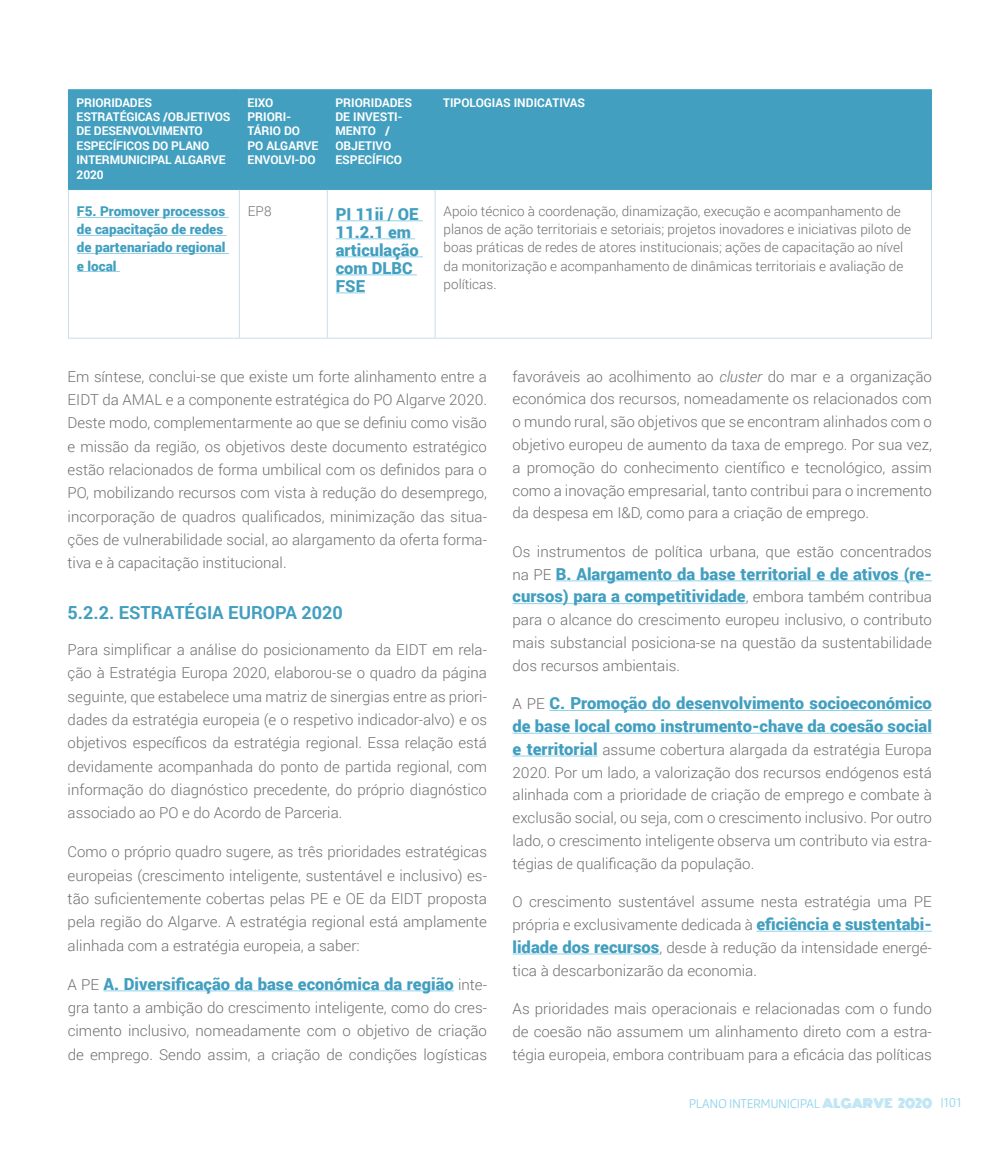
<style>
.page{position:relative;width:1000px;height:1149px;background:#fff}
.page>*{position:absolute;margin:0;border:0;box-sizing:border-box;transform-origin:0 0}
.t1{font:700 18px "Roboto";color:#429fbf}
.t2{font:900 16.5px/18px "Roboto";color:#429fbf}
.t3{font:300 15px/23.2px "Roboto";color:#706f6f;text-align:justify}
.t4{font:300 13.5px/18px "Roboto";color:#706f6f}
.t5{font:900 13.5px/18px "Roboto";color:#429fbf}
.t6{font:13.5px "Gafata";letter-spacing:-.03em;color:#8ed2ec}
.t7{font:700 12px/14.4px "Roboto";letter-spacing:-.01em;color:#fff}
.s1{font-weight:300;font-size:15px;color:#706f6f}
.s2{font-style:italic}
.s3{font-weight:900;font-size:16.5px;color:#429fbf}
.s4{font-family:"Monoton";font-size:12px}
</style>
<div class="page">
<div style="left:69px;top:90px;width:861px;height:99px;background:#429fbf"></div>
<svg style="left:69px;top:190px;width:861px;height:148px"></svg>
<hr style="left:239px;top:90px;width:1px;height:99px;background:#429fbf">
<hr style="left:327px;top:90px;width:1px;height:99px;background:#429fbf">
<hr style="left:434px;top:90px;width:1px;height:99px;background:#429fbf">
<hr style="left:239px;top:190px;width:1px;height:148px;background:#cadde9">
<hr style="left:327px;top:190px;width:1px;height:148px;background:#cadde9">
<hr style="left:434px;top:190px;width:1px;height:148px;background:#cadde9">
<hr style="left:68px;top:89px;width:171px;height:1px;background:#429fbf">
<hr style="left:68px;top:90px;width:1px;height:99px;background:#429fbf">
<hr style="left:239px;top:89px;width:88px;height:1px;background:#429fbf">
<hr style="left:327px;top:89px;width:108px;height:1px;background:#429fbf">
<hr style="left:435px;top:89px;width:246px;height:1px;background:#429fbf">
<hr style="left:681px;top:89px;width:250px;height:1px;background:#429fbf">
<hr style="left:930px;top:90px;width:1px;height:99px;background:#429fbf">
<hr style="left:68px;top:189px;width:171px;height:1px;background:#429fbf">
<hr style="left:239px;top:189px;width:88px;height:1px;background:#429fbf">
<hr style="left:327px;top:189px;width:108px;height:1px;background:#429fbf">
<hr style="left:435px;top:189px;width:246px;height:1px;background:#429fbf">
<hr style="left:681px;top:189px;width:250px;height:1px;background:#429fbf">
<hr style="left:68px;top:190px;width:1px;height:148px;background:#cadde9">
<hr style="left:930px;top:190px;width:1px;height:148px;background:#cadde9">
<hr style="left:68px;top:338px;width:171px;height:1px;background:#cadde9">
<hr style="left:239px;top:338px;width:88px;height:1px;background:#cadde9">
<hr style="left:327px;top:338px;width:108px;height:1px;background:#cadde9">
<hr style="left:435px;top:338px;width:246px;height:1px;background:#cadde9">
<hr style="left:681px;top:338px;width:250px;height:1px;background:#cadde9">
<hr style="left:77px;top:217px;width:151px;height:1px;background:#8ed2ec">
<hr style="left:77px;top:235px;width:150px;height:1px;background:#8ed2ec">
<hr style="left:77px;top:253px;width:152px;height:1px;background:#8ed2ec">
<hr style="left:77px;top:271px;width:43px;height:1px;background:#8ed2ec">
<hr style="left:336px;top:220px;width:86px;height:1px;background:#8ed2ec">
<hr style="left:336px;top:238px;width:79px;height:1px;background:#8ed2ec">
<hr style="left:336px;top:256px;width:87px;height:1px;background:#8ed2ec">
<hr style="left:336px;top:274px;width:81px;height:1px;background:#8ed2ec">
<svg style="left:336px;top:292px;width:29px;height:1px"></svg>
<hr style="left:103px;top:990px;width:351px;height:1px;background:#8ed2ec">
<hr style="left:555px;top:580px;width:376px;height:1px;background:#8ed2ec">
<hr style="left:512px;top:603px;width:233px;height:1px;background:#8ed2ec">
<hr style="left:549px;top:710px;width:382px;height:1px;background:#8ed2ec">
<hr style="left:512px;top:732px;width:419px;height:1px;background:#8ed2ec">
<hr style="left:512px;top:755px;width:85px;height:1px;background:#8ed2ec">
<hr style="left:756px;top:930px;width:175px;height:1px;background:#8ed2ec">
<hr style="left:512px;top:953px;width:147px;height:1px;background:#8ed2ec">
<p class="t7" style="left:77px;top:95px;width:155px">PRIORIDADES<br>ESTRATÉGICAS /OBJETIVOS<br>DE DESENVOLVIMENTO<br>ESPECÍFICOS DO PLANO<br>INTERMUNICIPAL ALGARVE<br>2020</p>
<p class="t7" style="left:247px;top:95px;width:72px">EIXO<br>PRIORI-<br>TÁRIO DO<br>PO ALGARVE<br>ENVOLVI-DO</p>
<p class="t7" style="left:335px;top:95px;width:78px">PRIORIDADES<br>DE INVESTI-<br>MENTO /<br>OBJETIVO<br>ESPECÍFICO</p>
<p class="t7" style="left:443px;top:95px;width:143px">TIPOLOGIAS INDICATIVAS</p>
<p class="t5" style="left:77px;top:202px;width:150px">F5. Promover processos de capacitação de redes de partenariado regional e local</p>
<p class="t4" style="left:248px;top:202px;width:25px">EP8</p>
<p class="t2" style="left:336px;top:204px;width:84px">PI 11ii / OE<br>11.2.1 em articulação com DLBC<br>FSE</p>
<p class="t4" style="left:443px;top:202px;width:469px">Apoio técnico à coordenação, dinamização, execução e acompanhamento de planos de ação territoriais e setoriais; projetos inovadores e iniciativas piloto de boas práticas de redes de atores institucionais; ações de capacitação ao nível da monitorização e acompanhamento de dinâmicas territoriais e avaliação de políticas.</p>
<p class="t3" style="left:68px;top:364px;width:421px">Em síntese, conclui-se que existe um forte alinhamento entre a EIDT da AMAL e a componente estratégica do PO Algarve 2020.<br>Deste modo, complementarmente ao que se definiu como visão e missão da região, os objetivos deste documento estratégico estão relacionados de forma umbilical com os definidos para o PO, mobilizando recursos com vista à redução do desemprego, incorporação de quadros qualificados, minimização das situa&shy;ções de vulnerabilidade social, ao alargamento da oferta forma&shy;tiva e à capacitação institucional.</p>
<p class="t1" style="left:68px;top:599px;width:277px">5.2.2. ESTRATÉGIA EUROPA 2020</p>
<p class="t3" style="left:68px;top:637px;width:421px">Para simplificar a análise do posicionamento da EIDT em rela&shy;ção à Estratégia Europa 2020, elaborou-se o quadro da página seguinte, que estabelece uma matriz de sinergias entre as priori&shy;dades da estratégia europeia (e o respetivo indicador-alvo) e os objetivos específicos da estratégia regional. Essa relação está devidamente acompanhada do ponto de partida regional, com informação do diagnóstico precedente, do próprio diagnóstico associado ao PO e do Acordo de Parceria.</p>
<p class="t3" style="left:68px;top:839px;width:421px">Como o próprio quadro sugere, as três prioridades estratégicas europeias (crescimento inteligente, sustentável e inclusivo) es&shy;tão suficientemente cobertas pelas PE e OE da EIDT proposta pela região do Algarve. A estratégia regional está amplamente alinhada com a estratégia europeia, a saber:</p>
<p class="t2" style="left:68px;top:973px;width:421px"><span class="s1">A PE</span> A. Diversificação da base económica da região <span class="s1">inte-</span></p>
<p class="t3" style="left:68px;top:995px;width:421px">gra tanto a ambição do crescimento inteligente, como do cres&shy;cimento inclusivo, nomeadamente com o objetivo de criação de emprego. Sendo assim, a criação de condições logísticas</p>
<p class="t3" style="left:512px;top:364px;width:421px;line-height:22.8px">favoráveis ao acolhimento ao <span class="s2">cluster</span> do mar e a organização económica dos recursos, nomeadamente os relacionados com o mundo rural, são objetivos que se encontram alinhados com o objetivo europeu de aumento da taxa de emprego. Por sua vez, a promoção do conhecimento científico e tecnológico, assim como a inovação empresarial, tanto contribui para o incremento da despesa em I&amp;D, como para a criação de emprego.</p>
<p class="t3" style="left:512px;top:539px;width:421px">Os instrumentos de política urbana, que estão concentrados</p>
<p class="t2" style="left:512px;top:561px;width:421px;line-height:22.8px"><span class="s1">na PE</span> B. Alargamento da base territorial e de ativos (re&shy;cursos) para a competitividade<span class="s1">, embora também contribua</span></p>
<p class="t3" style="left:512px;top:607px;width:421px;line-height:22.8px">para o alcance do crescimento europeu inclusivo, o contributo mais substancial posiciona-se na questão da sustentabilidade dos recursos ambientais.</p>
<p class="t2" style="left:512px;top:691px;width:421px;line-height:22.8px"><span class="s1">A PE</span> C. Promoção do desenvolvimento socioeconómico de base local como instrumento-chave da coesão social</p>
<p class="t3" style="left:512px;top:737px;width:421px;line-height:22.8px"><span class="s3">e territorial</span> assume cobertura alargada da estratégia Europa 2020. Por um lado, a valorização dos recursos endógenos está alinhada com a prioridade de criação de emprego e combate à exclusão social, ou seja, com o crescimento inclusivo. Por outro lado, o crescimento inteligente observa um contributo via estra&shy;tégias de qualificação da população.</p>
<p class="t3" style="left:512px;top:889px;width:421px;line-height:22.8px">O crescimento sustentável assume nesta estratégia uma PE própria e exclusivamente dedicada à <span class="s3">eficiência e sustentabi&shy;lidade dos recursos</span>, desde à redução da intensidade energé&shy;tica à descarbonizarão da economia.</p>
<p class="t3" style="left:512px;top:996px;width:421px;line-height:22.8px">As prioridades mais operacionais e relacionadas com o fundo de coesão não assumem um alinhamento direto com a estra&shy;tégia europeia, embora contribuam para a eficácia das políticas</p>
<p class="t6" style="left:688px;top:1094px;width:274px">PLANO INTERMUNICIPAL <span class="s4">ALGARVE 2020</span> |101</p>
</div>
